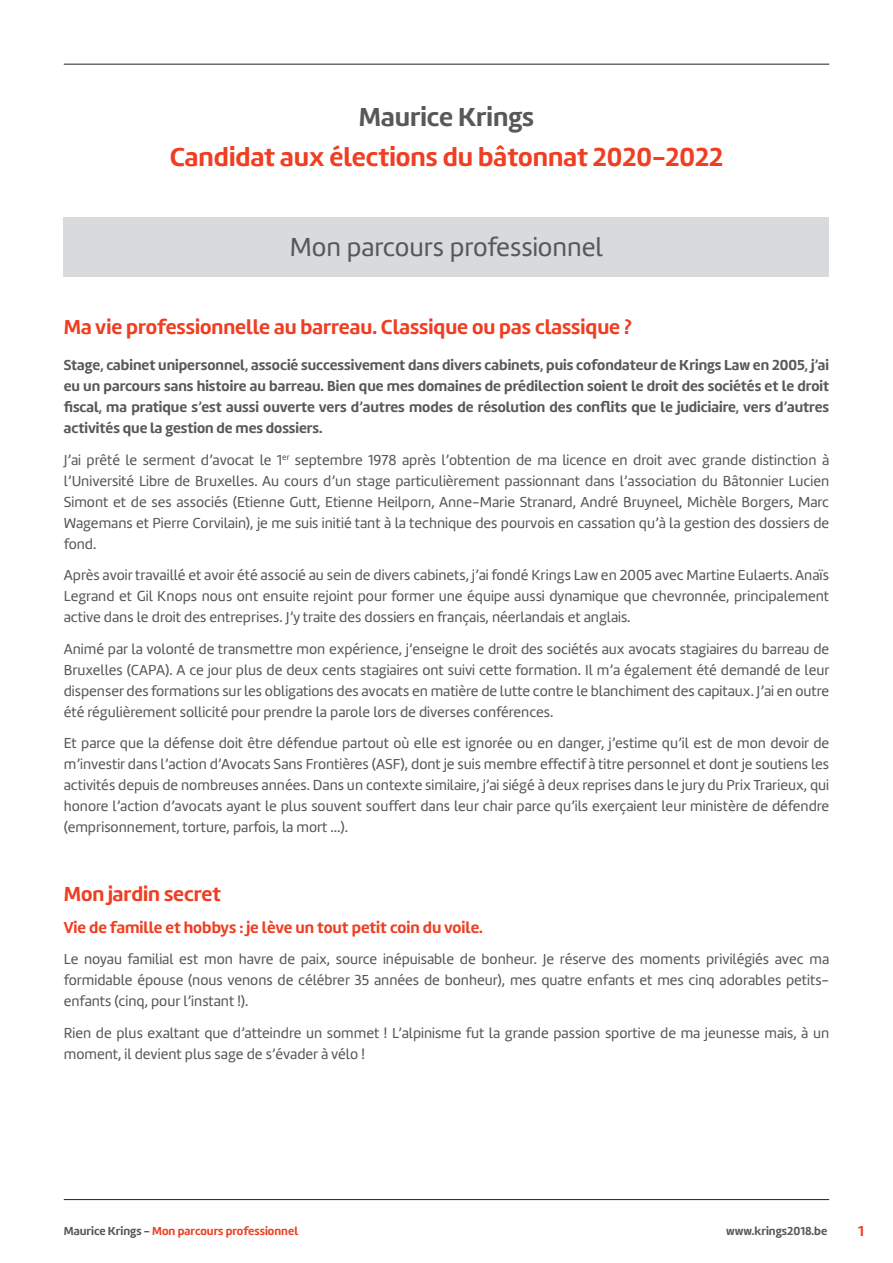
<style>
.page{position:relative;width:893px;height:1263px;background:#fff}
.page>*{position:absolute;margin:0;border:0;box-sizing:border-box;transform-origin:0 0}
.t1{font:700 27px "Marine";color:#ef3e22}
.t2{font:27px "Marine";color:#57585a}
.t3{font:700 27px "Marine";color:#57585a}
.t4{font:700 21px "Marine";color:#ef3e22}
.t5{font:700 16.5px "Marine";color:#ef3e22}
.t6{font:15px/21px "Marine";color:#57585a;text-align:justify}
.t7{font:700 15px/21px "Marine";color:#57585a;text-align:justify}
.t8{font:700 15px "Marine";color:#ef3e22}
.t9{font:700 12px "Marine";color:#ef3e22}
.t10{font:700 12px "Marine";color:#57585a}
.s1{color:#57585a}
</style>
<div class="page">
<hr style="left:64px;top:64px;width:765px;height:1px;background:#231f20">
<hr style="left:64px;top:1199px;width:765px;height:1px;background:#231f20">
<div style="left:64px;top:217px;width:765px;height:59px;background:#d9dadc"></div>
<h1 class="t3" style="left:359px;top:99px;width:177px">Maurice Krings</h1>
<h1 class="t1" style="left:170px;top:139px;width:555px">Candidat aux élections du bâtonnat 2020-2022</h1>
<h1 class="t2" style="left:290px;top:230px;width:315px">Mon parcours professionnel</h1>
<h2 class="t4" style="left:64px;top:313px;width:569px">Ma vie professionnelle au barreau. Classique ou pas classique ?</h2>
<p class="t7" style="left:64px;top:354px;width:767px">Stage, cabinet unipersonnel, associé successivement dans divers cabinets, puis cofondateur de Krings Law en 2005, j’ai eu un parcours sans histoire au barreau. Bien que mes domaines de prédilection soient le droit des sociétés et le droit fiscal, ma pratique s’est aussi ouverte vers d’autres modes de résolution des conflits que le judiciaire, vers d’autres activités que la gestion de mes dossiers.</p>
<p class="t6" style="left:64px;top:449px;width:767px">J’ai prêté le serment d’avocat le 1<sup>er</sup> septembre 1978 après l’obtention de ma licence en droit avec grande distinction à l’Université Libre de Bruxelles. Au cours d’un stage particulièrement passionnant dans l’association du Bâtonnier Lucien Simont et de ses associés (Etienne Gutt, Etienne Heilporn, Anne-Marie Stranard, André Bruyneel, Michèle Borgers, Marc Wagemans et Pierre Corvilain), je me suis initié tant à la technique des pourvois en cassation qu’à la gestion des dossiers de fond.</p>
<p class="t6" style="left:64px;top:565px;width:767px">Après avoir travaillé et avoir été associé au sein de divers cabinets, j’ai fondé Krings Law en 2005 avec Martine Eulaerts. Anaïs Legrand et Gil Knops nous ont ensuite rejoint pour former une équipe aussi dynamique que chevronnée, principalement active dans le droit des entreprises. J’y traite des dossiers en français, néerlandais et anglais.</p>
<p class="t6" style="left:64px;top:638px;width:767px">Animé par la volonté de transmettre mon expérience, j’enseigne le droit des sociétés aux avocats stagiaires du barreau de Bruxelles (CAPA). A ce jour plus de deux cents stagiaires ont suivi cette formation. Il m’a également été demandé de leur dispenser des formations sur les obligations des avocats en matière de lutte contre le blanchiment des capitaux. J’ai en outre été régulièrement sollicité pour prendre la parole lors de diverses conférences.</p>
<p class="t6" style="left:64px;top:733px;width:767px">Et parce que la défense doit être défendue partout où elle est ignorée ou en danger, j’estime qu’il est de mon devoir de m’investir dans l’action d’Avocats Sans Frontières (ASF), dont je suis membre effectif à titre personnel et dont je soutiens les activités depuis de nombreuses années. Dans un contexte similaire, j’ai siégé à deux reprises dans le jury du Prix Trarieux, qui honore l’action d’avocats ayant le plus souvent souffert dans leur chair parce qu’ils exerçaient leur ministère de défendre (emprisonnement, torture, parfois, la mort …).</p>
<h2 class="t4" style="left:64px;top:880px;width:159px">Mon jardin secret</h2>
<p class="t5" style="left:64px;top:916px;width:421px">Vie de famille et hobbys : je lève un tout petit coin du voile.</p>
<p class="t6" style="left:64px;top:949px;width:767px">Le noyau familial est mon havre de paix, source inépuisable de bonheur. Je réserve des moments privilégiés avec ma formidable épouse (nous venons de célébrer 35 années de bonheur), mes quatre enfants et mes cinq adorables petits&shy;enfants (cinq, pour l’instant !).</p>
<p class="t6" style="left:64px;top:1022px;width:767px">Rien de plus exaltant que d’atteindre un sommet ! L’alpinisme fut la grande passion sportive de ma jeunesse mais, à un moment, il devient plus sage de s’évader à vélo !</p>
<p class="t9" style="left:64px;top:1223px;width:236px"><span class="s1">Maurice Krings -</span> Mon parcours professionnel</p>
<p class="t10" style="left:726px;top:1223px;width:103px">www.krings2018.be</p>
<p class="t8" style="left:858px;top:1221px;width:7px">1</p>
</div>
